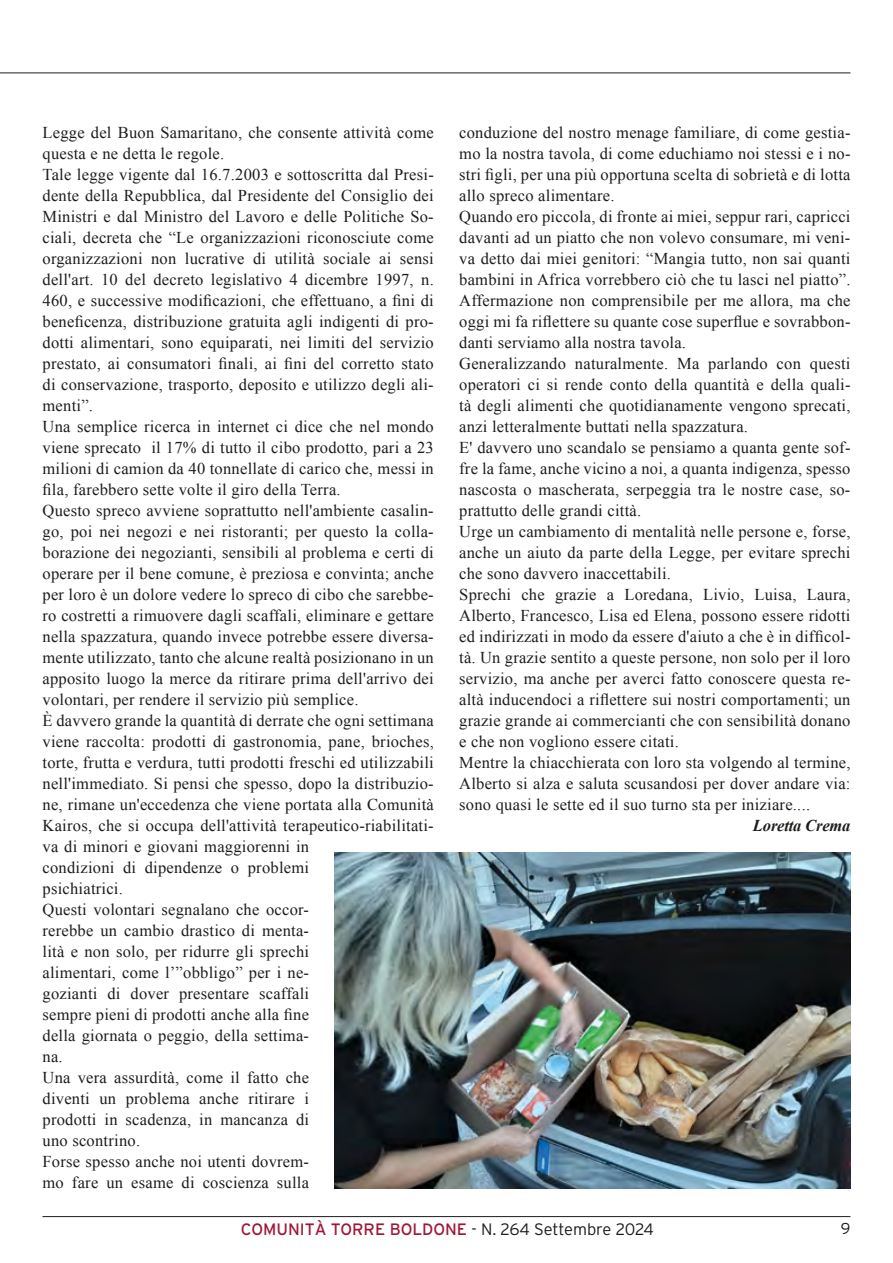
<style>
.page{position:relative;width:893px;height:1263px;background:#fff}
.page>*{position:absolute;margin:0;border:0;box-sizing:border-box;transform-origin:0 0}
.t1{font:16.5px/21px "Times New Roman";letter-spacing:.015em;color:#1d1d1b}
.t2{font:16.5px "Interstate";color:#9f1839}
.t3{font:italic 700 16.5px "Times New Roman";letter-spacing:-.01em;color:#1d1d1b}
.t4{font:300 15.75px "Interstate";color:#1d1d1b}
.s1{font-weight:300;color:#1d1d1b}
</style>
<div class="page">
<hr style="left:43px;top:1216px;width:807px;height:1px;background:#1d1d1b">
<hr style="left:0;top:73px;width:850px;height:1px;background:#1d1d1b">
<img style="left:335px;top:852px;width:515px;height:336px">
<p class="t1" style="left:43px;top:121px;width:393px">Legge del Buon Samaritano, che consente attività come questa e ne detta le regole.<br>Tale legge vigente dal 16.7.2003 e sottoscritta dal Presi&shy;dente della Repubblica, dal Presidente del Consiglio dei Ministri e dal Ministro del Lavoro e delle Politiche So&shy;ciali, decreta che “Le organizzazioni riconosciute come organizzazioni non lucrative di utilità sociale ai sensi dell'art. 10 del decreto legislativo 4 dicembre 1997, n.<br>460, e successive modificazioni, che effettuano, a fini di beneficenza, distribuzione gratuita agli indigenti di pro&shy;dotti alimentari, sono equiparati, nei limiti del servizio prestato, ai consumatori finali, ai fini del corretto stato di conservazione, trasporto, deposito e utilizzo degli ali&shy;menti”.<br>Una semplice ricerca in internet ci dice che nel mondo viene sprecato il 17% di tutto il cibo prodotto, pari a 23 milioni di camion da 40 tonnellate di carico che, messi in fila, farebbero sette volte il giro della Terra.<br>Questo spreco avviene soprattutto nell'ambiente casalin&shy;go, poi nei negozi e nei ristoranti; per questo la colla&shy;borazione dei negozianti, sensibili al problema e certi di operare per il bene comune, è preziosa e convinta; anche per loro è un dolore vedere lo spreco di cibo che sarebbe&shy;ro costretti a rimuovere dagli scaffali, eliminare e gettare nella spazzatura, quando invece potrebbe essere diversa&shy;mente utilizzato, tanto che alcune realtà posizionano in un apposito luogo la merce da ritirare prima dell'arrivo dei volontari, per rendere il servizio più semplice.<br>È davvero grande la quantità di derrate che ogni settimana viene raccolta: prodotti di gastronomia, pane, brioches, torte, frutta e verdura, tutti prodotti freschi ed utilizzabili nell'immediato. Si pensi che spesso, dopo la distribuzio&shy;ne, rimane un'eccedenza che viene portata alla Comunità Kairos, che si occupa dell'attività terapeutico-riabilitati&shy;va di minori e giovani maggiorenni in<br>condizioni di dipendenze o problemi<br>psichiatrici.<br>Questi volontari segnalano che occor-<br>rerebbe un cambio drastico di menta-<br>lità e non solo, per ridurre gli sprechi<br>alimentari, come l’”obbligo” per i ne-<br>gozianti di dover presentare scaffali<br>sempre pieni di prodotti anche alla fine<br>della giornata o peggio, della settima-<br>na.<br>Una vera assurdità, come il fatto che<br>diventi un problema anche ritirare i<br>prodotti in scadenza, in mancanza di<br>uno scontrino.<br>Forse spesso anche noi utenti dovrem-<br>mo fare un esame di coscienza sulla</p>
<p class="t1" style="left:459px;top:122px;width:393px">conduzione del nostro menage familiare, di come gestia&shy;mo la nostra tavola, di come educhiamo noi stessi e i no&shy;stri figli, per una più opportuna scelta di sobrietà e di lotta allo spreco alimentare.<br>Quando ero piccola, di fronte ai miei, seppur rari, capricci davanti ad un piatto che non volevo consumare, mi veni&shy;va detto dai miei genitori: “Mangia tutto, non sai quanti bambini in Africa vorrebbero ciò che tu lasci nel piatto”.<br>Affermazione non comprensibile per me allora, ma che oggi mi fa riflettere su quante cose superflue e sovrabbon&shy;danti serviamo alla nostra tavola.<br>Generalizzando naturalmente. Ma parlando con questi operatori ci si rende conto della quantità e della quali&shy;tà degli alimenti che quotidianamente vengono sprecati, anzi letteralmente buttati nella spazzatura.<br>E' davvero uno scandalo se pensiamo a quanta gente sof&shy;fre la fame, anche vicino a noi, a quanta indigenza, spesso nascosta o mascherata, serpeggia tra le nostre case, so&shy;prattutto delle grandi città.<br>Urge un cambiamento di mentalità nelle persone e, forse, anche un aiuto da parte della Legge, per evitare sprechi che sono davvero inaccettabili.<br>Sprechi che grazie a Loredana, Livio, Luisa, Laura, Alberto, Francesco, Lisa ed Elena, possono essere ridotti ed indirizzati in modo da essere d'aiuto a che è in difficol&shy;tà. Un grazie sentito a queste persone, non solo per il loro servizio, ma anche per averci fatto conoscere questa re&shy;altà inducendoci a riflettere sui nostri comportamenti; un grazie grande ai commercianti che con sensibilità donano e che non vogliono essere citati.<br>Mentre la chiacchierata con loro sta volgendo al termine, Alberto si alza e saluta scusandosi per dover andare via: sono quasi le sette ed il suo turno sta per iniziare....</p>
<p class="t3" style="left:753px;top:814px;width:99px">Loretta Crema</p>
<p class="t2" style="left:241px;top:1219px;width:414px">COMUNITÀ TORRE BOLDONE <span class="s1">- N. 264 Settembre 2024</span></p>
<p class="t4" style="left:841px;top:1220px;width:11px">9</p>
</div>
